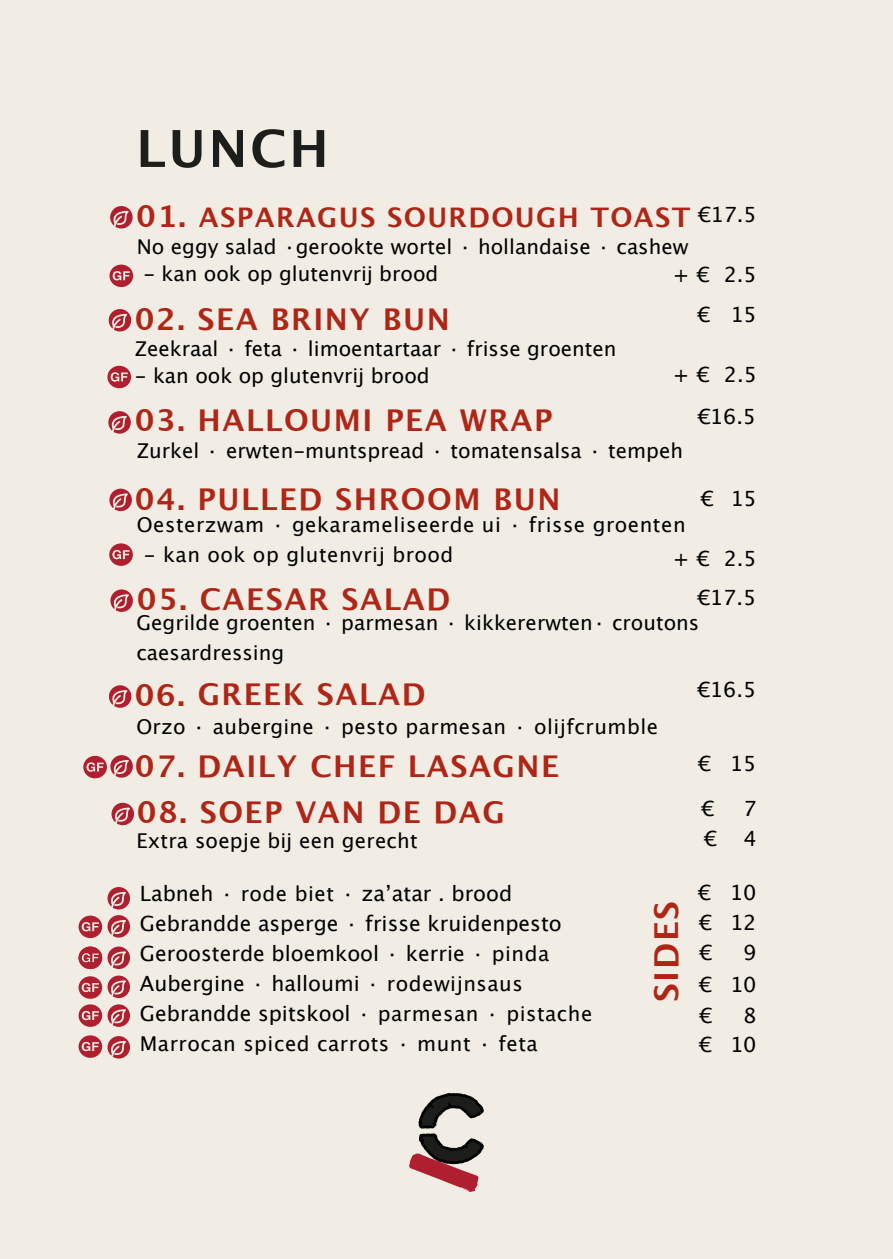
<style>
.page{position:relative;width:893px;height:1259px;background:#f1ede4}
.page>*{position:absolute;margin:0;border:0;box-sizing:border-box;transform-origin:0 0}
.t1{font:700 51px "Lucida Grande";letter-spacing:.05em;color:#1d1d1b}
.t2{font:700 33px "Lucida Grande";letter-spacing:.05em;color:#af2617}
.t3{font:700 30px "Lucida Grande";letter-spacing:.05em;color:#af2617}
.t4{font:700 27px "Lucida Grande";letter-spacing:.05em;color:#af2617}
.t5{font:21px/30px "Lucida Grande";color:#000}
.t6{font:20.4px/30px "Lucida Grande";color:#000}
.t7{font:20.4px "Lucida Grande";letter-spacing:.025em;color:#000}
.s1{font-size:30px}
.s2{font-size:20.4px}
</style>
<div class="page">
<svg style="left:109px;top:309px;width:22px;height:22px"></svg>
<svg style="left:110px;top:206px;width:23px;height:22px"></svg>
<svg style="left:109px;top:489px;width:23px;height:22px"></svg>
<svg style="left:110px;top:589px;width:23px;height:23px"></svg>
<svg style="left:109px;top:685px;width:22px;height:23px"></svg>
<svg style="left:108px;top:411px;width:23px;height:22px"></svg>
<svg style="left:108px;top:887px;width:22px;height:22px"></svg>
<svg style="left:108px;top:915px;width:22px;height:22px"></svg>
<svg style="left:112px;top:802px;width:22px;height:23px"></svg>
<svg style="left:108px;top:946px;width:22px;height:23px"></svg>
<svg style="left:109px;top:264px;width:24px;height:23px"></svg>
<svg style="left:109px;top:543px;width:24px;height:23px"></svg>
<svg style="left:83px;top:755px;width:50px;height:23px"></svg>
<svg style="left:107px;top:366px;width:24px;height:22px"></svg>
<svg style="left:79px;top:946px;width:23px;height:23px"></svg>
<svg style="left:79px;top:915px;width:23px;height:23px"></svg>
<svg style="left:79px;top:975px;width:51px;height:52px"></svg>
<svg style="left:108px;top:1036px;width:22px;height:22px"></svg>
<svg style="left:79px;top:1035px;width:23px;height:22px"></svg>
<svg style="left:409px;top:1093px;width:75px;height:99px"></svg>
<h1 class="t1" style="left:136px;top:127px;width:194px">LUNCH</h1>
<h3 class="t4" style="left:136px;top:206px;width:556px"><span class="s1">01.</span> ASPARAGUS SOURDOUGH TOAST</h3>
<p class="t5" style="left:698px;top:201px;width:60px">€17.5</p>
<p class="t6" style="left:137px;top:233px;width:553px">No eggy salad ∙gerookte wortel ∙ hollandaise ∙ cashew</p>
<p class="t6" style="left:143px;top:260px;width:297px">- kan ook op glutenvrĳ brood</p>
<p class="t5" style="left:673px;top:261px;width:86px">+ € 2.5</p>
<h3 class="t3" style="left:135px;top:306px;width:317px">02. SEA BRINY BUN</h3>
<p class="t6" style="left:135px;top:335px;width:483px">Zeekraal ∙ feta ∙ limoentartaar ∙ frisse groenten</p>
<p class="t6" style="left:135px;top:362px;width:297px">- kan ook op glutenvrĳ brood</p>
<h3 class="t3" style="left:135px;top:408px;width:419px">03. HALLOUMI PEA WRAP</h3>
<p class="t5" style="left:697px;top:301px;width:61px">€ 15</p>
<p class="t5" style="left:673px;top:361px;width:86px">+ € 2.5</p>
<p class="t5" style="left:697px;top:403px;width:60px">€16.5</p>
<p class="t6" style="left:137px;top:437px;width:548px">Zurkel ∙ erwten-muntspread ∙ tomatensalsa ∙ tempeh</p>
<h3 class="t3" style="left:135px;top:487px;width:427px">04. PULLED SHROOM BUN</h3>
<p class="t5" style="left:700px;top:484px;width:58px">€ 15</p>
<p class="t7" style="left:137px;top:516px;width:550px">Oesterzwam ∙ gekarameliseerde ui ∙ frisse groenten</p>
<p class="t7" style="left:144px;top:546px;width:311px">- kan ook op glutenvrij brood</p>
<p class="t5" style="left:673px;top:540px;width:86px;line-height:39.3px;text-align:right">+ € 2.5 €17.5</p>
<h3 class="t3" style="left:137px;top:586px;width:315px">05. CAESAR SALAD</h3>
<p class="t6" style="left:137px;top:609px;width:564px">Gegrilde groenten ∙ parmesan ∙ kikkererwten∙ croutons caesardressing</p>
<h3 class="t3" style="left:135px;top:682px;width:292px">06. GREEK SALAD</h3>
<p class="t7" style="left:137px;top:718px;width:523px">Orzo ∙ aubergine ∙ pesto parmesan ∙ olijfcrumble</p>
<h3 class="t3" style="left:135px;top:753px;width:426px">07. DAILY CHEF LASAGNE</h3>
<h3 class="t3" style="left:137px;top:799px;width:369px">08. SOEP VAN DE DAG</h3>
<p class="t6" style="left:137px;top:827px;width:283px">Extra soepje bĳ een gerecht</p>
<p class="t5" style="left:697px;top:676px;width:61px">€16.5</p>
<p class="t5" style="left:698px;top:749px;width:60px">€ 15</p>
<p class="t5" style="left:701px;top:795px;width:15px">€</p>
<p class="t5" style="left:744px;top:795px;width:15px">7</p>
<p class="t5" style="left:704px;top:825px;width:15px">€</p>
<p class="t5" style="left:744px;top:825px;width:15px">4</p>
<p class="t5" style="left:140px;top:879px;width:454px">Labneh <span class="s2">∙ rode biet ∙</span> zaʼatar . brood Gebrandde asperge <span class="s2">∙</span> frisse kruidenpesto Geroosterde bloemkool <span class="s2">∙</span> kerrie <span class="s2">∙ pinda </span>Aubergine <span class="s2">∙</span> halloumi <span class="s2">∙ rodewijnsaus </span>Gebrandde spitskool <span class="s2">∙ parmesan ∙ pistache</span></p>
<p class="t7" style="left:140px;top:1034px;width:399px">Marrocan spiced carrots ∙ munt ∙ feta</p>
<h2 class="t2" style="left:652px;top:1002px;width:103px;rotate:-90deg">SIDES</h2>
<p class="t5" style="left:698px;top:879px;width:60px;text-align:justify">€ 10 € 12 €</p>
<p class="t5" style="left:724px;top:880px;width:35px">8.<br>8.0</p>
<p class="t5" style="left:699px;top:938px;width:59px;line-height:31.2px;text-align:justify;text-indent:44px">9 € 10 €</p>
<p class="t5" style="left:724px;top:970px;width:21px">9.</p>
<p class="t5" style="left:699px;top:1002px;width:59px;text-align:right">8<br>€ 10</p>
<p class="t5" style="left:690px;top:1030px;width:55px">€ 12.</p>
</div>
